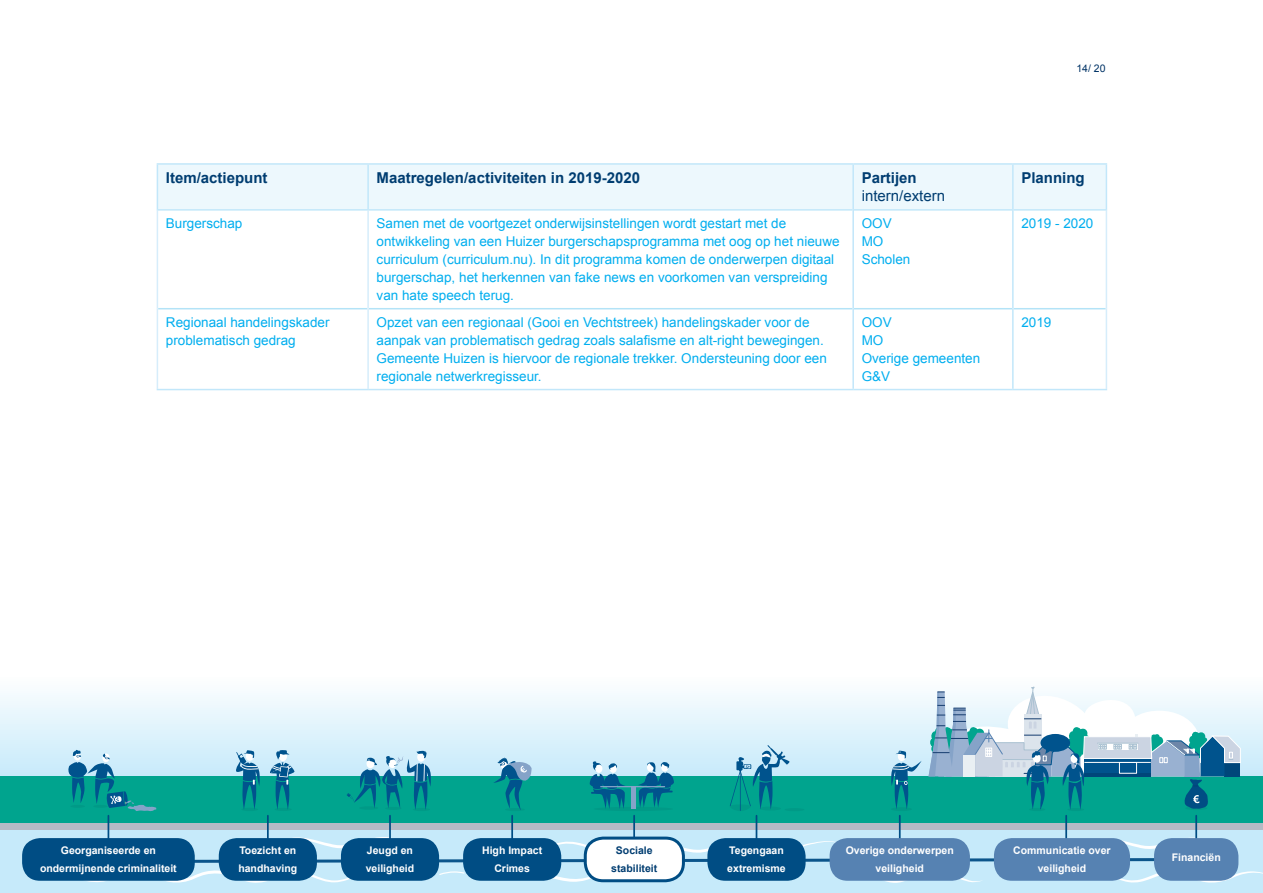
<style>
.page{position:relative;width:1263px;height:893px;background:#fff}
.page>*{position:absolute;margin:0;border:0;box-sizing:border-box;transform-origin:0 0}
.t1{font:700 15px "Arial";color:#003d71}
.t2{font:15px "Arial";color:#003d71}
.Table_bodytekst{font:13.5px/18px "Arial";color:#00aeef}
.t3{font:700 10.5px/18px "Arial";color:#fff;text-align:center}
.t4{font:700 10.5px/18px "Arial";color:#003d71;text-align:center}
.t5{font:10.5px "Arial";color:#036}
</style>
<div class="page">
<div style="left:0;top:676px;width:1263px;height:100px;background:linear-gradient(to bottom,#fefefe,#c7eafa)"></div>
<div style="left:0;top:826px;width:1263px;height:67px;background:#c6eafa"></div>
<div style="left:0;top:776px;width:1263px;height:47px;background:#00a48e"></div>
<div style="left:0;top:823px;width:1263px;height:6px;background:#b5bac5"></div>
<svg style="left:30px;top:870px;width:325px;height:13px"></svg>
<svg style="left:439px;top:871px;width:25px;height:4px"></svg>
<svg style="left:547px;top:872px;width:51px;height:10px"></svg>
<svg style="left:885px;top:871px;width:97px;height:12px"></svg>
<svg style="left:1116px;top:870px;width:147px;height:13px"></svg>
<hr style="left:784px;top:808px;width:20px;height:3px;background:#009a87;border-radius:50%">
<svg style="left:107px;top:837px;width:1091px;height:26px"></svg>
<svg style="left:928px;top:687px;width:317px;height:123px"></svg>
<svg style="left:67px;top:750px;width:89px;height:61px"></svg>
<hr style="left:108px;top:815px;width:1px;height:52px;background:#004d84">
<div style="left:22px;top:838px;width:173px;height:43px;background:#004d84;border-radius:18px"></div>
<hr style="left:275px;top:808px;width:17px;height:3px;background:#009a87;border-radius:50%">
<hr style="left:241px;top:808px;width:17px;height:3px;background:#009a87;border-radius:50%">
<hr style="left:267px;top:815px;width:2px;height:52px;background:#004d84">
<div style="left:219px;top:838px;width:98px;height:43px;background:#004d84;border-radius:18px"></div>
<hr style="left:413px;top:808px;width:17px;height:3px;background:#009a87;border-radius:50%">
<svg style="left:347px;top:751px;width:84px;height:58px"></svg>
<hr style="left:389px;top:815px;width:2px;height:52px;background:#004d84">
<div style="left:341px;top:838px;width:98px;height:43px;background:#004d84;border-radius:18px"></div>
<hr style="left:505px;top:808px;width:20px;height:3px;background:#009a87;border-radius:50%">
<svg style="left:493px;top:757px;width:39px;height:53px"></svg>
<hr style="left:511px;top:815px;width:2px;height:52px;background:#004d84">
<div style="left:463px;top:838px;width:98px;height:43px;background:#004d84;border-radius:18px"></div>
<hr style="left:594px;top:807px;width:79px;height:4px;background:#009a87;border-radius:50%">
<svg style="left:589px;top:761px;width:37px;height:48px"></svg>
<svg style="left:638px;top:762px;width:36px;height:45px"></svg>
<hr style="left:600px;top:786px;width:65px;height:1px;background:#85a3c8">
<div style="left:631px;top:787px;width:5px;height:22px;background:#85a3c8"></div>
<hr style="left:633px;top:815px;width:2px;height:52px;background:#004d84">
<svg style="left:730px;top:745px;width:60px;height:66px"></svg>
<hr style="left:756px;top:815px;width:1px;height:52px;background:#004d84">
<div style="left:707px;top:838px;width:98px;height:43px;background:#004d84;border-radius:18px"></div>
<hr style="left:1195px;top:815px;width:2px;height:52px;background:#004d84">
<hr style="left:891px;top:807px;width:21px;height:4px;background:#009a87;border-radius:50%">
<svg style="left:891px;top:750px;width:31px;height:59px"></svg>
<hr style="left:899px;top:815px;width:2px;height:52px;background:#004d84">
<hr style="left:1065px;top:815px;width:2px;height:52px;background:#004d84">
<svg style="left:233px;top:750px;width:27px;height:59px"></svg>
<svg style="left:269px;top:750px;width:26px;height:59px"></svg>
<div style="left:830px;top:838px;width:140px;height:43px;background:#5682b2;border-radius:18px"></div>
<div style="left:994px;top:838px;width:136px;height:43px;background:#5682b2;border-radius:18px"></div>
<div style="left:1154px;top:838px;width:84px;height:43px;background:#5682b2;border-radius:18px"></div>
<div style="left:585px;top:838px;width:98px;height:43px;background:#fff;border-radius:18px"></div>
<div style="left:584px;top:837px;width:101px;height:45px;border:3px solid #004d84;border-radius:18px"></div>
<div style="left:158px;top:165px;width:948px;height:44px;background:#edf8fd"></div>
<hr style="left:158px;top:308px;width:209px;height:1px;background:#b3e3f7">
<hr style="left:369px;top:308px;width:483px;height:1px;background:#b3e3f7">
<hr style="left:854px;top:308px;width:158px;height:1px;background:#b3e3f7">
<hr style="left:1013px;top:308px;width:93px;height:1px;background:#b3e3f7">
<hr style="left:157px;top:211px;width:1px;height:98px;background:#d6edfb">
<hr style="left:367px;top:211px;width:2px;height:98px;background:#d6edfb">
<hr style="left:1106px;top:211px;width:1px;height:98px;background:#d6edfb">
<hr style="left:157px;top:309px;width:1px;height:80px;background:#d6edfb">
<hr style="left:367px;top:309px;width:2px;height:80px;background:#d6edfb">
<hr style="left:1106px;top:309px;width:1px;height:80px;background:#d6edfb">
<hr style="left:157px;top:389px;width:211px;height:1px;background:#c2e7fa">
<hr style="left:368px;top:389px;width:485px;height:1px;background:#c2e7fa">
<hr style="left:853px;top:389px;width:160px;height:1px;background:#c2e7fa">
<hr style="left:1013px;top:389px;width:94px;height:1px;background:#c2e7fa">
<hr style="left:157px;top:163px;width:211px;height:2px;background:#c2e7fa">
<hr style="left:157px;top:165px;width:1px;height:44px;background:#c2e7fa">
<hr style="left:368px;top:163px;width:485px;height:2px;background:#c2e7fa">
<hr style="left:367px;top:165px;width:2px;height:44px;background:#c2e7fa">
<hr style="left:853px;top:163px;width:160px;height:2px;background:#c2e7fa">
<hr style="left:1013px;top:163px;width:94px;height:2px;background:#c2e7fa">
<hr style="left:1106px;top:165px;width:1px;height:44px;background:#c2e7fa">
<hr style="left:157px;top:209px;width:211px;height:2px;background:#c2e7fa">
<hr style="left:368px;top:209px;width:484px;height:2px;background:#c2e7fa">
<hr style="left:854px;top:209px;width:158px;height:2px;background:#c2e7fa">
<hr style="left:1013px;top:209px;width:94px;height:2px;background:#c2e7fa">
<hr style="left:852px;top:165px;width:2px;height:45px;background:#c2e7fa">
<hr style="left:1012px;top:165px;width:1px;height:45px;background:#c2e7fa">
<hr style="left:852px;top:210px;width:2px;height:99px;background:#c2e7fa">
<hr style="left:1012px;top:210px;width:1px;height:99px;background:#c2e7fa">
<hr style="left:852px;top:309px;width:2px;height:80px;background:#c2e7fa">
<hr style="left:1012px;top:309px;width:1px;height:80px;background:#c2e7fa">
<p class="t1" style="left:166px;top:168px;width:103px">Item/actiepunt</p>
<p class="t1" style="left:377px;top:168px;width:265px">Maatregelen/activiteiten in 2019-2020</p>
<p class="t1" style="left:862px;top:168px;width:57px">Partijen</p>
<p class="t2" style="left:862px;top:186px;width:85px">intern/extern</p>
<p class="Table_bodytekst" style="left:166px;top:215px;width:78px">Burgerschap</p>
<p class="Table_bodytekst" style="left:377px;top:215px;width:464px">Samen met de voortgezet onderwijsinstellingen wordt gestart met de ontwikkeling van een Huizer burgerschapsprogramma met oog op het nieuwe curriculum (curriculum.nu). In dit programma komen de onderwerpen digitaal burgerschap, het herkennen van fake news en voorkomen van verspreiding van hate speech terug.</p>
<p class="Table_bodytekst" style="left:862px;top:215px;width:32px">OOV</p>
<p class="Table_bodytekst" style="left:862px;top:233px;width:23px">MO</p>
<p class="Table_bodytekst" style="left:862px;top:251px;width:50px">Scholen</p>
<p class="Table_bodytekst" style="left:166px;top:313px;width:165px">Regionaal handelingskader problematisch gedrag</p>
<p class="Table_bodytekst" style="left:377px;top:313px;width:452px">Opzet van een regionaal (Gooi en Vechtstreek) handelingskader voor de aanpak van problematisch gedrag zoals salafisme en alt-right bewegingen.<br>Gemeente Huizen is hiervoor de regionale trekker. Ondersteuning door een regionale netwerkregisseur.</p>
<p class="Table_bodytekst" style="left:862px;top:313px;width:32px">OOV</p>
<p class="Table_bodytekst" style="left:862px;top:331px;width:23px">MO</p>
<p class="Table_bodytekst" style="left:862px;top:349px;width:120px">Overige gemeenten<br>G&amp;V</p>
<p class="t5" style="left:1076px;top:61px;width:31px">14/ 20</p>
<p class="t1" style="left:1021px;top:168px;width:65px">Planning</p>
<p class="Table_bodytekst" style="left:1021px;top:215px;width:74px">2019 - 2020</p>
<p class="Table_bodytekst" style="left:1021px;top:313px;width:32px">2019</p>
<p class="t3" style="left:40px;top:841px;width:138px">Georganiseerde en ondermijnende criminaliteit</p>
<p class="t3" style="left:238px;top:841px;width:60px;text-align:left">Toezicht en handhaving</p>
<p class="t3" style="left:366px;top:841px;width:50px;text-align:left">Jeugd en veiligheid</p>
<p class="t3" style="left:482px;top:841px;width:62px">High Impact<br>Crimes</p>
<p class="t3" style="left:727px;top:841px;width:60px;text-align:left">Tegengaan extremisme</p>
<p class="t3" style="left:1172px;top:849px;width:51px">Financiën</p>
<p class="t4" style="left:611px;top:841px;width:48px">Sociale stabiliteit</p>
<p class="t3" style="left:1013px;top:841px;width:99px">Communicatie over veiligheid</p>
<p class="t3" style="left:846px;top:841px;width:109px">Overige onderwerpen veiligheid</p>
</div>
